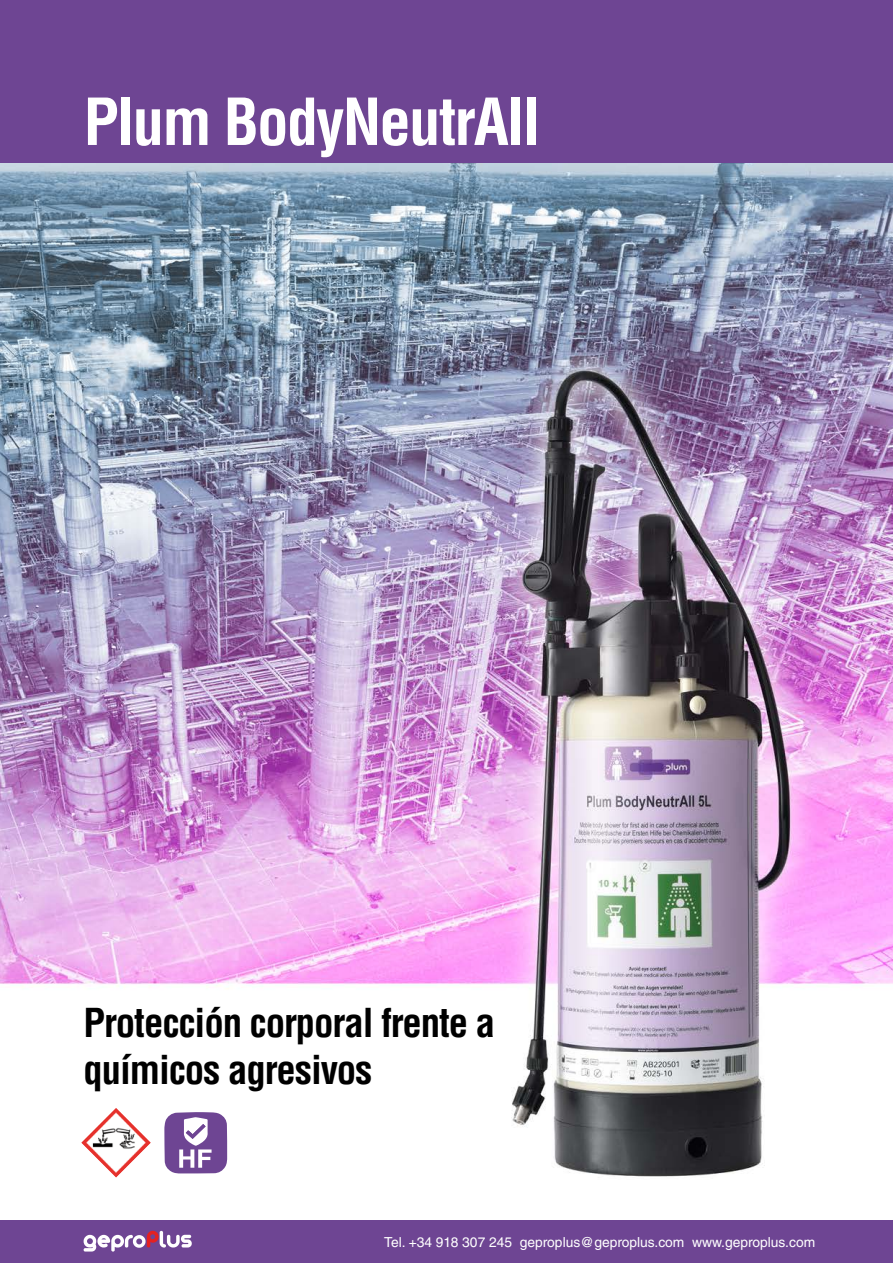
<style>
.page{position:relative;width:893px;height:1263px;background:#fff}
.page>*{position:absolute;margin:0;border:0;box-sizing:border-box;transform-origin:0 0}
.t1{font:700 condensed 63.15px "Helvetica LT Std";letter-spacing:-.03em;color:#fff}
.t2{font:700 condensed 38.85px/46.7px "Helvetica LT Std";letter-spacing:-.03em;color:#000}
.t3{font:13.8px "Helvetica LT Std";color:#fff}
</style>
<div class="page">
<img style="left:0;top:162px;width:893px;height:1015px">
<div style="left:0;top:1220px;width:893px;height:43px;background:#6e4593"></div>
<div style="left:0;top:0;width:893px;height:162px;background:#6e4593"></div>
<img style="left:80px;top:1107px;width:72px;height:71px">
<svg style="left:164px;top:1112px;width:63px;height:61px"></svg>
<svg style="left:84px;top:1231px;width:108px;height:20px"></svg>
<h1 class="t1" style="left:84px;top:82px;width:458px">Plum BodyNeutrAll</h1>
<h2 class="t2" style="left:84px;top:1000px;width:413px">Protección corporal frente a químicos agresivos</h2>
<p class="t3" style="left:384px;top:1234px;width:432px">Tel. +34 918 307 245 geproplus@geproplus.com www.geproplus.com</p>
</div>
